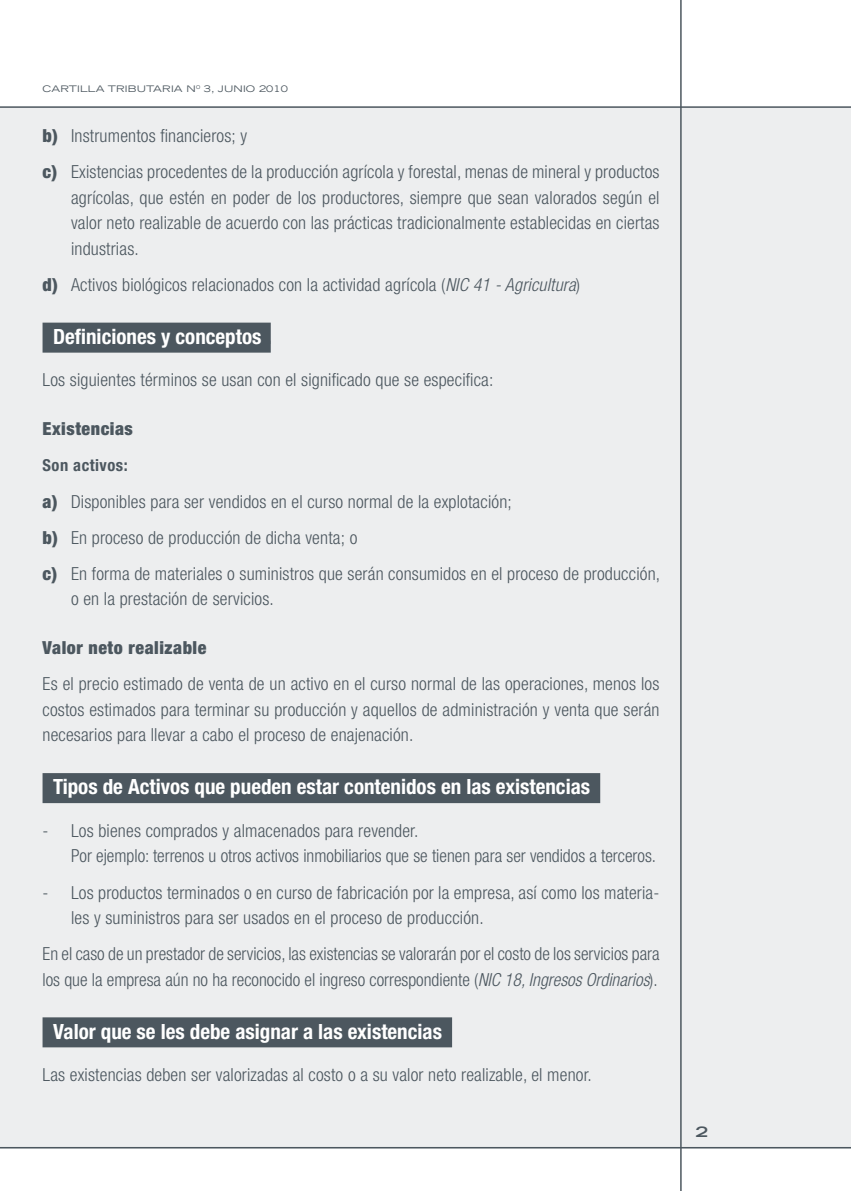
<style>
.page{position:relative;width:851px;height:1191px;background:#fff}
.page>*{position:absolute;margin:0;border:0;box-sizing:border-box;transform-origin:0 0}
.t1{font:700 condensed 21px "Helvetica Neue";color:#fff}
.t2{font:300 condensed 18px/25.5px "Helvetica Neue";letter-spacing:.01em;color:#4c575f}
.t3{font:900 condensed 18px "Helvetica Neue";letter-spacing:.03em;color:#4c575f}
.t4{font:700 condensed 16.5px "Helvetica Neue";letter-spacing:.03em;color:#4c575f}
.t5{font:expanded 9px "Trade Gothic LH";letter-spacing:.01em;color:#4c575f;scale:1.1 1}
.s1{font-weight:900}
.s2{font-style:italic}
.s3{color:#4c575f}
</style>
<div class="page">
<div style="left:0;top:107px;width:850px;height:1041px;background:#edeeef"></div>
<hr style="left:0;top:106px;width:850px;height:2px;background:#4c575f">
<hr style="left:0;top:1147px;width:850px;height:1px;background:#4c575f">
<hr style="left:680px;top:0;width:1px;height:1191px;background:#4c575f">
<hr style="left:850px;top:107px;width:1px;height:1041px;background:#edeeef">
<div style="left:43px;top:323px;width:228px;height:30px;background:#4c575f"></div>
<div style="left:43px;top:773px;width:557px;height:30px;background:#4c575f"></div>
<div style="left:43px;top:1017px;width:409px;height:30px;background:#4c575f"></div>
<p class="t5" style="left:43px;top:82px;width:66px">CARTILLA TRI</p>
<p class="t5" style="left:128px;top:82px;width:25px">BUTARIA</p>
<p class="t5" style="left:186px;top:82px;width:94px">N<sup>0</sup> 3, JUNIO 2010</p>
<p class="t2" style="left:43px;top:118px;width:618px;line-height:36.2px"><span class="s1">b)</span> Instrumentos financieros; y<br><span class="s1">c)</span> Existencias procedentes de la producción agrícola y forestal, menas de mineral y productos</p>
<p class="t2" style="left:71px;top:184px;width:590px;text-align:justify">agrícolas, que estén en poder de los productores, siempre que sean valorados según el valor neto realizable de acuerdo con las prácticas tradicionalmente establecidas en ciertas industrias.</p>
<p class="t2" style="left:43px;top:272px;width:539px"><span class="s1">d)</span> Activos biológicos relacionados con la actividad agrícola (<span class="s2">NIC 41 - Agricultura</span>)</p>
<p class="t1" style="left:53px;top:324px;width:220px">Definiciones y conceptos<span class="s3">..</span></p>
<p class="t2" style="left:43px;top:367px;width:452px">Los siguientes términos se usan con el significado que se especifica:</p>
<p class="t3" style="left:43px;top:418px;width:92px">Existencias</p>
<p class="t4" style="left:43px;top:455px;width:87px">Son activos:</p>
<p class="t2" style="left:43px;top:483px;width:619px;line-height:36.2px"><span class="s1">a)</span> Disponibles para ser vendidos en el curso normal de la explotación;<br><span class="s1">b)</span> En proceso de producción de dicha venta; o<br><span class="s1">c)</span> En forma de materiales o suministros que serán consumidos en el proceso de producción,</p>
<p class="t2" style="left:71px;top:586px;width:204px">o en la prestación de servicios.</p>
<p class="t3" style="left:43px;top:637px;width:165px">Valor neto realizable</p>
<p class="t2" style="left:43px;top:671px;width:618px;text-align:justify">Es el precio estimado de venta de un activo en el curso normal de las operaciones, menos los costos estimados para terminar su producción y aquellos de administración y venta que serán necesarios para llevar a cabo el proceso de enajenación.</p>
<p class="t1" style="left:53px;top:774px;width:548px">Tipos de Activos que pueden estar contenidos en las existencias<span class="s3">..</span></p>
<p class="t2" style="left:71px;top:817px;width:586px;text-indent:-29px">- Los bienes comprados y almacenados para revender.<br>Por ejemplo: terrenos u otros activos inmobiliarios que se tienen para ser vendidos a terceros.</p>
<p class="t2" style="left:71px;top:879px;width:590px;text-indent:-29px">- Los productos terminados o en curso de fabricación por la empresa, así como los materia&shy;les y suministros para ser usados en el proceso de producción.</p>
<p class="t2" style="left:43px;top:941px;width:618px">En el caso de un prestador de servicios, las existencias se valorarán por el costo de los servicios para los que la empresa aún no ha reconocido el ingreso correspondiente (<span class="s2">NIC 18, Ingresos Ordinarios</span>).</p>
<p class="t1" style="left:53px;top:1018px;width:400px">Valor que se les debe asignar a las existencias<span class="s3">..</span></p>
<p class="t2" style="left:43px;top:1061px;width:550px">Las existencias deben ser valorizadas al costo o a su valor neto realizable, el menor.</p>
</div>
